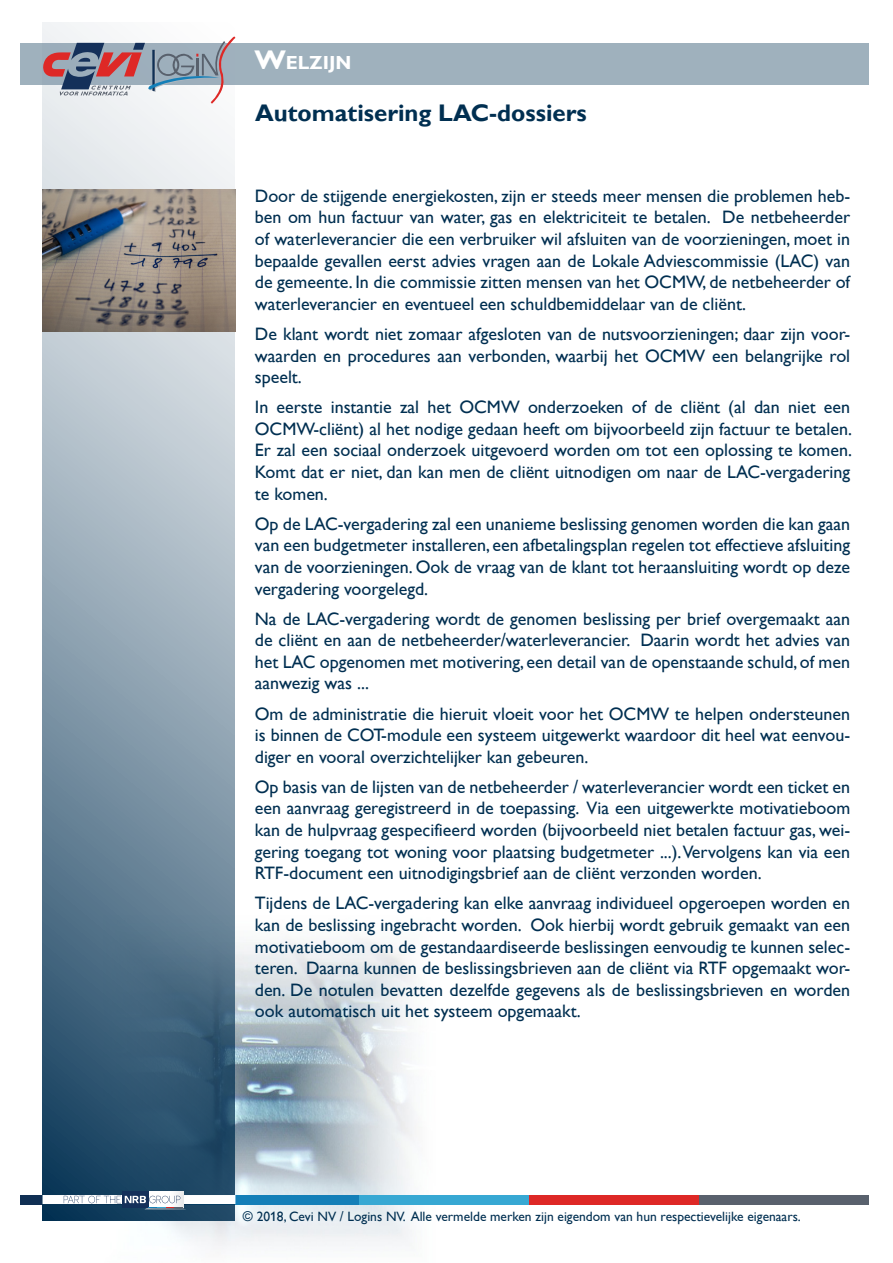
<style>
.page{position:relative;width:893px;height:1263px;background:#fff}
.page>*{position:absolute;margin:0;border:0;box-sizing:border-box;transform-origin:0 0}
.t1{font:700 24px "Gill Alt One";color:#002f51}
.t2{font:700 18.9px "Gill Alt One";color:#fff}
.t3{font:18px/21.6px "Gill Alt One";color:#002f51;text-align:justify}
.t4{font:13.5px "Gill Alt One";color:#002f51}
.s1{font-size:27px}
</style>
<div class="page">
<img style="left:99px;top:940px;width:340px;height:309px">
<div style="left:190px;top:1195px;width:169px;height:9px;background:#147fb8"></div>
<div style="left:20px;top:1195px;width:170px;height:9px;background:#102f54"></div>
<div style="left:359px;top:1195px;width:170px;height:9px;background:#37a8d3"></div>
<div style="left:529px;top:1195px;width:170px;height:9px;background:#de2826"></div>
<div style="left:699px;top:1195px;width:170px;height:9px;background:#59616d"></div>
<svg style="left:43px;top:22px;width:192px;height:1198px;background:#8399aa"></svg>
<div style="left:20px;top:43px;width:849px;height:42px;background:#9fb1bd"></div>
<svg style="left:43px;top:36px;width:192px;height:68px"></svg>
<div style="left:43px;top:1195px;width:192px;height:9px;background:#fff"></div>
<svg style="left:149px;top:1191px;width:34px;height:5px"></svg>
<div style="left:122px;top:1191px;width:27px;height:17px;background:#14305a"></div>
<svg style="left:64px;top:1196px;width:122px;height:14px"></svg>
<img style="left:43px;top:189px;width:192px;height:142px">
<p class="t2" style="left:254px;top:51px;width:98px"><span class="s1">W</span>ELZIJN</p>
<p class="t1" style="left:255px;top:99px;width:333px">Automatisering LAC-dossiers</p>
<p class="t3" style="left:255px;top:185px;width:597px">Door de stijgende energiekosten, zijn er steeds meer mensen die problemen heb&shy;ben om hun factuur van water, gas en elektriciteit te betalen. De netbeheerder of waterleverancier die een verbruiker wil afsluiten van de voorzieningen, moet in bepaalde gevallen eerst advies vragen aan de Lokale Adviescommissie (LAC) van de gemeente. In die commissie zitten mensen van het OCMW, de netbeheerder of waterleverancier en eventueel een schuldbemiddelaar van de cliënt.</p>
<p class="t3" style="left:255px;top:323px;width:597px">De klant wordt niet zomaar afgesloten van de nutsvoorzieningen; daar zijn voor&shy;waarden en procedures aan verbonden, waarbij het OCMW een belangrijke rol speelt.</p>
<p class="t3" style="left:255px;top:396px;width:599px">In eerste instantie zal het OCMW onderzoeken of de cliënt (al dan niet een OCMW-cliënt) al het nodige gedaan heeft om bijvoorbeeld zijn factuur te betalen.<br>Er zal een sociaal onderzoek uitgevoerd worden om tot een oplossing te komen.<br>Komt dat er niet, dan kan men de cliënt uitnodigen om naar de LAC-vergadering te komen.</p>
<p class="t3" style="left:255px;top:513px;width:597px">Op de LAC-vergadering zal een unanieme beslissing genomen worden die kan gaan van een budgetmeter installeren, een afbetalingsplan regelen tot effectieve afsluiting van de voorzieningen. Ook de vraag van de klant tot heraansluiting wordt op deze vergadering voorgelegd.</p>
<p class="t3" style="left:255px;top:608px;width:597px">Na de LAC-vergadering wordt de genomen beslissing per brief overgemaakt aan de cliënt en aan de netbeheerder/waterleverancier. Daarin wordt het advies van het LAC opgenomen met motivering, een detail van de openstaande schuld, of men aanwezig was ...</p>
<p class="t3" style="left:255px;top:702px;width:597px">Om de administratie die hieruit vloeit voor het OCMW te helpen ondersteunen is binnen de COT-module een systeem uitgewerkt waardoor dit heel wat eenvou&shy;diger en vooral overzichtelijker kan gebeuren.</p>
<p class="t3" style="left:255px;top:776px;width:597px">Op basis van de lijsten van de netbeheerder / waterleverancier wordt een ticket en een aanvraag geregistreerd in de toepassing. Via een uitgewerkte motivatieboom kan de hulpvraag gespecifieerd worden (bijvoorbeeld niet betalen factuur gas, wei&shy;gering toegang tot woning voor plaatsing budgetmeter ...). Vervolgens kan via een RTF-document een uitnodigingsbrief aan de cliënt verzonden worden.</p>
<p class="t3" style="left:255px;top:892px;width:597px">Tijdens de LAC-vergadering kan elke aanvraag individueel opgeroepen worden en kan de beslissing ingebracht worden. Ook hierbij wordt gebruik gemaakt van een motivatieboom om de gestandaardiseerde beslissingen eenvoudig te kunnen selec&shy;teren. Daarna kunnen de beslissingsbrieven aan de cliënt via RTF opgemaakt wor&shy;den. De notulen bevatten dezelfde gegevens als de beslissingsbrieven en worden ook automatisch uit het systeem opgemaakt.</p>
<p class="t4" style="left:243px;top:1208px;width:559px">© 2018, Cevi NV / Logins NV. Alle vermelde merken zijn eigendom van hun respectievelijke eigenaars.</p>
</div>
